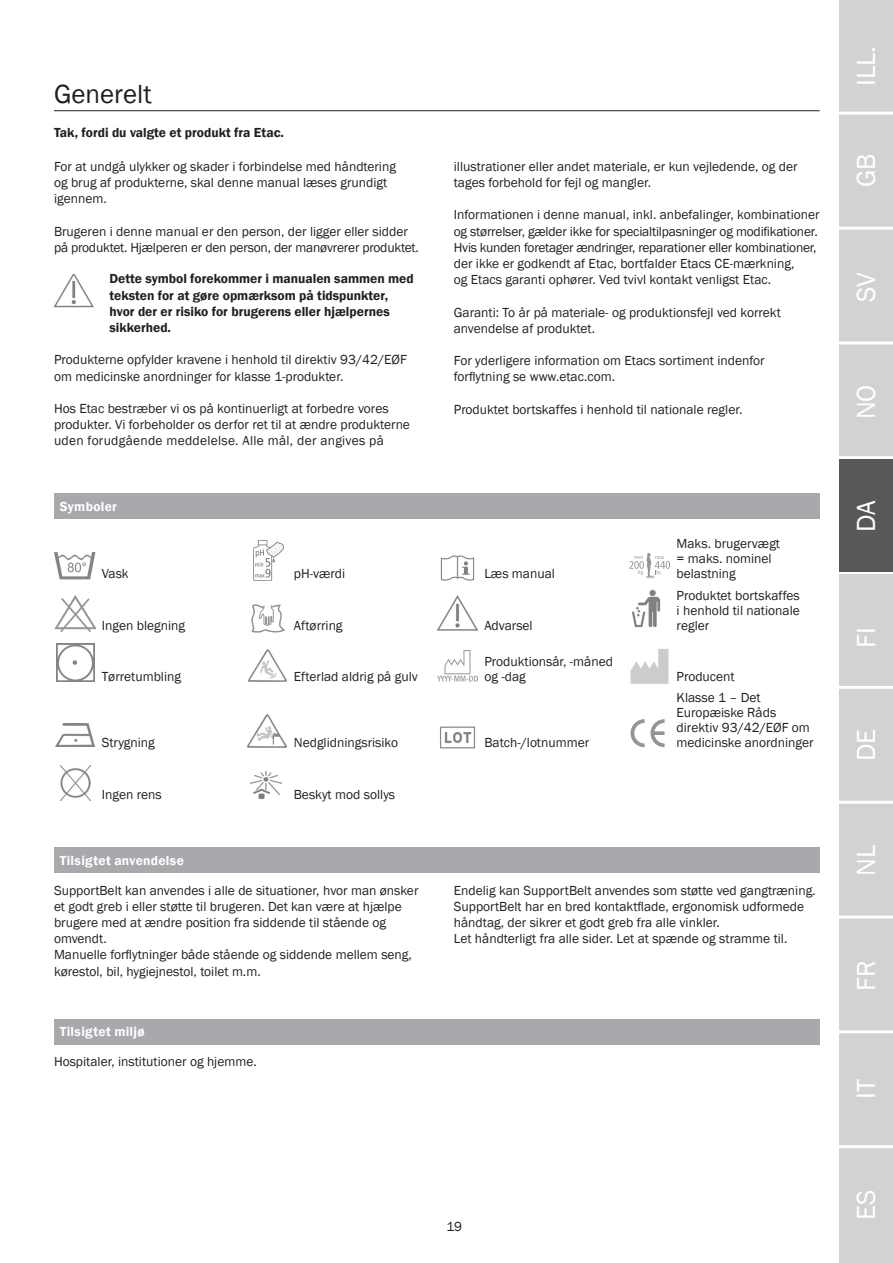
<style>
.page{position:relative;width:893px;height:1263px;background:#fff}
.page>*{position:absolute;margin:0;border:0;box-sizing:border-box;transform-origin:0 0}
.t1{font:27px "Franklin Gothic";color:#fff}
.Header_-_Overskrif{font:27px "Franklin Gothic";color:#231f20}
.Brødtekst{font:13.5px/16.2px "Franklin Gothic";color:#231f20}
.Symbol_tekster{font:13.5px/15px "Franklin Gothic";color:#231f20}
.Brødtekst_FED{font:600 13.5px/16.2px "Franklin Gothic";color:#231f20}
.Skema_overskrifter_o{font:600 13.5px "Franklin Gothic";letter-spacing:.02em;color:#fff}
</style>
<div class="page">
<div style="left:839px;top:0;width:54px;height:1263px;background:#d1d2d4"></div>
<hr style="left:839px;top:112px;width:54px;height:3px;background:#fff">
<hr style="left:839px;top:227px;width:54px;height:3px;background:#fff">
<hr style="left:839px;top:341px;width:54px;height:3px;background:#fff">
<hr style="left:839px;top:456px;width:54px;height:3px;background:#fff">
<hr style="left:839px;top:571px;width:54px;height:3px;background:#fff">
<hr style="left:839px;top:686px;width:54px;height:3px;background:#fff">
<hr style="left:839px;top:801px;width:54px;height:3px;background:#fff">
<hr style="left:839px;top:915px;width:54px;height:3px;background:#fff">
<hr style="left:839px;top:1030px;width:54px;height:3px;background:#fff">
<hr style="left:839px;top:1145px;width:54px;height:3px;background:#fff">
<hr style="left:54px;top:110px;width:766px;height:1px;background:#231f20">
<div style="left:839px;top:459px;width:54px;height:112px;background:#57585a"></div>
<div style="left:54px;top:847px;width:766px;height:26px;background:#a8a9ad"></div>
<div style="left:54px;top:1019px;width:766px;height:25px;background:#a8a9ad"></div>
<img style="left:54px;top:274px;width:40px;height:34px">
<div style="left:54px;top:493px;width:766px;height:26px;background:#a8a9ad"></div>
<img style="left:54px;top:552px;width:42px;height:28px">
<img style="left:254px;top:541px;width:29px;height:39px">
<img style="left:440px;top:555px;width:35px;height:26px">
<svg style="left:629px;top:553px;width:41px;height:25px"></svg>
<svg style="left:54px;top:595px;width:42px;height:37px"></svg>
<svg style="left:251px;top:604px;width:34px;height:29px"></svg>
<img style="left:437px;top:595px;width:41px;height:36px">
<img style="left:632px;top:589px;width:29px;height:39px">
<img style="left:56px;top:644px;width:38px;height:38px">
<img style="left:248px;top:649px;width:39px;height:33px">
<img style="left:437px;top:651px;width:41px;height:31px">
<img style="left:630px;top:649px;width:39px;height:35px">
<img style="left:56px;top:723px;width:38px;height:23px">
<img style="left:248px;top:715px;width:38px;height:33px">
<img style="left:440px;top:726px;width:35px;height:23px">
<svg style="left:630px;top:719px;width:35px;height:28px"></svg>
<img style="left:60px;top:765px;width:30px;height:35px">
<img style="left:249px;top:771px;width:33px;height:28px">
<p class="Header_-_Overskrif" style="left:54px;top:78px;width:99px">Generelt</p>
<p class="Brødtekst_FED" style="left:54px;top:125px;width:232px">Tak, fordi du valgte et produkt fra Etac.</p>
<p class="Brødtekst" style="left:54px;top:158px;width:343px">For at undgå ulykker og skader i forbindelse med håndtering og brug af produkterne, skal denne manual læses grundigt igennem.</p>
<p class="Brødtekst" style="left:54px;top:223px;width:366px">Brugeren i denne manual er den person, der ligger eller sidder på produktet. Hjælperen er den person, der manøvrerer produktet.</p>
<p class="Brødtekst_FED" style="left:109px;top:271px;width:306px">Dette symbol forekommer i manualen sammen med teksten for at gøre opmærksom på tidspunkter, hvor der er risiko for brugerens eller hjælpernes sikkerhed.</p>
<p class="Brødtekst" style="left:54px;top:352px;width:354px">Produkterne opfylder kravene i henhold til direktiv 93/42/EØF om medicinske anordninger for klasse 1-produkter.</p>
<p class="Brødtekst" style="left:54px;top:401px;width:357px">Hos Etac bestræber vi os på kontinuerligt at forbedre vores produkter. Vi forbeholder os derfor ret til at ændre produkterne uden forudgående meddelelse. Alle mål, der angives på</p>
<p class="Skema_overskrifter_o" style="left:60px;top:498px;width:59px">Symboler</p>
<p class="Brødtekst" style="left:454px;top:158px;width:345px">illustrationer eller andet materiale, er kun vejledende, og der tages forbehold for fejl og mangler.</p>
<p class="Brødtekst" style="left:454px;top:207px;width:367px">Informationen i denne manual, inkl. anbefalinger, kombinationer og størrelser, gælder ikke for specialtilpasninger og modifikationer.<br>Hvis kunden foretager ændringer, reparationer eller kombinationer, der ikke er godkendt af Etac, bortfalder Etacs CE-mærkning,<br>og Etacs garanti ophører. Ved tvivl kontakt venligst Etac.</p>
<p class="Brødtekst" style="left:454px;top:304px;width:329px">Garanti: To år på materiale- og produktionsfejl ved korrekt anvendelse af produktet.</p>
<p class="Brødtekst" style="left:454px;top:353px;width:312px">For yderligere information om Etacs sortiment indenfor forflytning se www.etac.com.</p>
<p class="Brødtekst" style="left:454px;top:401px;width:290px">Produktet bortskaffes i henhold til nationale regler.</p>
<p class="Symbol_tekster" style="left:102px;top:566px;width:28px">Vask</p>
<p class="Symbol_tekster" style="left:294px;top:566px;width:53px">pH-værdi</p>
<p class="Symbol_tekster" style="left:484px;top:566px;width:72px">Læs manual</p>
<p class="Symbol_tekster" style="left:102px;top:618px;width:85px">Ingen blegning</p>
<p class="Symbol_tekster" style="left:294px;top:618px;width:50px">Aftørring</p>
<p class="Symbol_tekster" style="left:484px;top:618px;width:50px">Advarsel</p>
<p class="Symbol_tekster" style="left:102px;top:669px;width:81px">Tørretumbling</p>
<p class="Symbol_tekster" style="left:294px;top:669px;width:126px">Efterlad aldrig på gulv</p>
<p class="Symbol_tekster" style="left:484px;top:654px;width:130px">Produktionsår, -måned og -dag</p>
<p class="Symbol_tekster" style="left:102px;top:736px;width:55px">Strygning</p>
<p class="Symbol_tekster" style="left:294px;top:736px;width:106px">Nedglidningsrisiko</p>
<p class="Symbol_tekster" style="left:484px;top:736px;width:106px">Batch-/lotnummer</p>
<p class="Symbol_tekster" style="left:102px;top:787px;width:62px">Ingen rens</p>
<p class="Symbol_tekster" style="left:294px;top:787px;width:103px">Beskyt mod sollys</p>
<p class="Symbol_tekster" style="left:677px;top:536px;width:105px">Maks. brugervægt = maks. nominel belastning</p>
<p class="Symbol_tekster" style="left:677px;top:588px;width:125px;text-align:justify">Produktet bortskaffes i henhold til nationale regler</p>
<p class="Symbol_tekster" style="left:677px;top:669px;width:60px">Producent</p>
<p class="Symbol_tekster" style="left:677px;top:691px;width:139px">Klasse 1 – Det<br>Europæiske Råds direktiv 93/42/EØF om medicinske anordninger</p>
<p class="Skema_overskrifter_o" style="left:60px;top:852px;width:126px">Tilsigtet anvendelse</p>
<p class="Brødtekst" style="left:54px;top:882px;width:366px">SupportBelt kan anvendes i alle de situationer, hvor man ønsker et godt greb i eller støtte til brugeren. Det kan være at hjælpe brugere med at ændre position fra siddende til stående og omvendt.</p>
<p class="Brødtekst" style="left:54px;top:947px;width:359px">Manuelle forflytninger både stående og siddende mellem seng, kørestol, bil, hygiejnestol, toilet m.m.</p>
<p class="Skema_overskrifter_o" style="left:60px;top:1023px;width:86px">Tilsigtet miljø</p>
<p class="Brødtekst" style="left:54px;top:1054px;width:204px">Hospitaler, institutioner og hjemme.</p>
<p class="Brødtekst" style="left:454px;top:882px;width:363px">Endelig kan SupportBelt anvendes som støtte ved gangtræning.</p>
<p class="Brødtekst" style="left:454px;top:898px;width:352px">SupportBelt har en bred kontaktflade, ergonomisk udformede håndtag, der sikrer et godt greb fra alle vinkler.</p>
<p class="Brødtekst" style="left:454px;top:931px;width:335px">Let håndterligt fra alle sider. Let at spænde og stramme til.</p>
<h1 class="t1" style="left:849px;top:86px;width:41px;rotate:-90deg">ILL.</h1>
<h1 class="t1" style="left:849px;top:187px;width:35px;rotate:-90deg">GB</h1>
<h1 class="t1" style="left:849px;top:302px;width:31px;rotate:-90deg">SV</h1>
<h1 class="t1" style="left:849px;top:419px;width:36px;rotate:-90deg">NO</h1>
<h1 class="t1" style="left:849px;top:532px;width:33px;rotate:-90deg">DA</h1>
<h1 class="t1" style="left:849px;top:648px;width:22px;rotate:-90deg">FI</h1>
<h1 class="t1" style="left:849px;top:761px;width:34px;rotate:-90deg">DE</h1>
<h1 class="t1" style="left:849px;top:876px;width:32px;rotate:-90deg">NL</h1>
<h1 class="t1" style="left:849px;top:991px;width:32px;rotate:-90deg">FR</h1>
<h1 class="t1" style="left:849px;top:1099px;width:21px;rotate:-90deg">IT</h1>
<p class="Brødtekst" style="left:446px;top:1219px;width:17px">19</p>
<h1 class="t1" style="left:849px;top:1220px;width:32px;rotate:-90deg">ES</h1>
</div>
